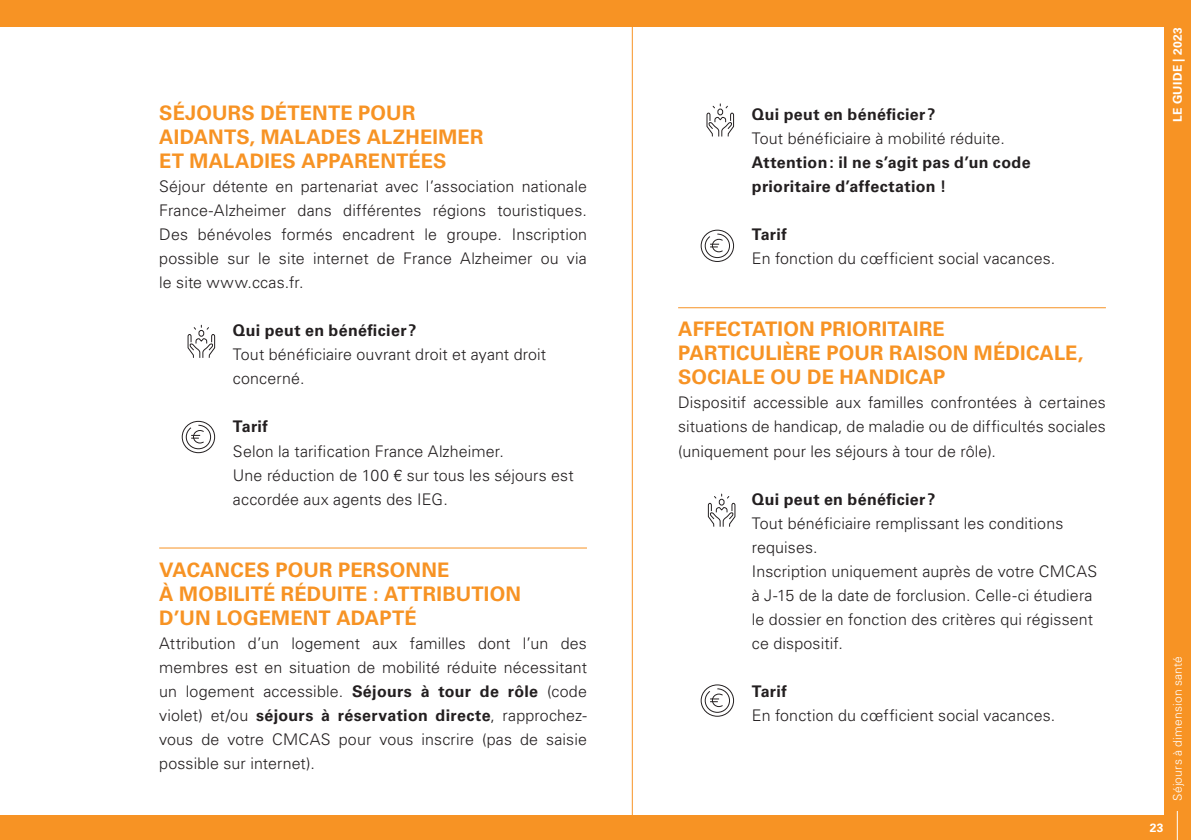
<style>
.page{position:relative;width:1191px;height:840px;background:#fff}
.page>*{position:absolute;margin:0;border:0;box-sizing:border-box;transform-origin:0 0}
._10_pt_Headlines_Cop{font:700 20px/24px "Univers LT Std";letter-spacing:.01em;color:#f79324}
._8_pt_Small_Text{font:300 16px/24px "Univers LT Std";letter-spacing:.01em;color:#231f20;text-align:justify}
._6_pt_Small_Text{font:300 16px/24px "Univers LT Std";letter-spacing:.01em;color:#231f20}
._8_pt_Small_Text-2{font:700 16px "Univers LT Std";letter-spacing:.025em;color:#231f20}
._6_pt_Small_Text-2{font:700 16px/24px "Univers LT Std";letter-spacing:.02em;color:#231f20}
.t1{font:300 12px "Univers LT Std";letter-spacing:.02em;color:#fff}
.t2{font:700 12px "Univers LT Std";letter-spacing:.03em;color:#fff}
.s1{font-weight:700}
</style>
<div class="page">
<div style="left:0;top:0;width:1191px;height:839px;background:#f79324"></div>
<div style="left:0;top:27px;width:1163px;height:787px;background:#fff"></div>
<svg style="left:1176px;top:811px;width:1px;height:28px"></svg>
<hr style="left:159px;top:547px;width:428px;height:1px;background:#f79324">
<hr style="left:678px;top:307px;width:428px;height:1px;background:#f79324">
<svg style="left:187px;top:324px;width:28px;height:34px"></svg>
<svg style="left:706px;top:103px;width:28px;height:34px"></svg>
<div style="left:701px;top:684px;width:33px;height:32px;border:1px solid #231f20;border-radius:50%"></div>
<svg style="left:704px;top:687px;width:26px;height:25px"></svg>
<div style="left:701px;top:230px;width:33px;height:31px;border:1px solid #231f20;border-radius:50%"></div>
<svg style="left:704px;top:233px;width:26px;height:25px"></svg>
<div style="left:182px;top:421px;width:33px;height:31px;border:1px solid #231f20;border-radius:50%"></div>
<svg style="left:186px;top:424px;width:25px;height:25px"></svg>
<svg style="left:708px;top:493px;width:27px;height:34px"></svg>
<hr style="left:632px;top:1px;width:1px;height:838px;background:#f79324">
<p class="_10_pt_Headlines_Cop" style="left:159px;top:101px;width:326px">SÉJOURS DÉTENTE POUR<br>AIDANTS, MALADES ALZHEIMER<br>ET MALADIES APPARENTÉES</p>
<p class="_8_pt_Small_Text" style="left:159px;top:174px;width:429px">Séjour détente en partenariat avec l’association nationale France-Alzheimer dans différentes régions touristiques.<br>Des bénévoles formés encadrent le groupe. Inscription possible sur le site internet de France Alzheimer ou via le site www.ccas.fr.</p>
<p class="_8_pt_Small_Text-2" style="left:233px;top:321px;width:185px">Qui peut en bénéficier?</p>
<p class="_6_pt_Small_Text" style="left:233px;top:342px;width:315px">Tout bénéficiaire ouvrant droit et ayant droit concerné.</p>
<p class="_8_pt_Small_Text-2" style="left:233px;top:417px;width:36px">Tarif</p>
<p class="_6_pt_Small_Text" style="left:233px;top:438px;width:342px">Selon la tarification France Alzheimer.<br>Une réduction de 100 € sur tous les séjours est accordée aux agents des IEG.</p>
<p class="_10_pt_Headlines_Cop" style="left:159px;top:557px;width:363px">VACANCES POUR PERSONNE<br>À MOBILITÉ RÉDUITE : ATTRIBUTION<br>D’UN LOGEMENT ADAPTÉ</p>
<p class="_8_pt_Small_Text" style="left:159px;top:630px;width:429px">Attribution d’un logement aux familles dont l’un des membres est en situation de mobilité réduite nécessitant un logement accessible. <span class="s1">Séjours à tour de rôle</span> (code violet) et/ou <span class="s1">séjours à réservation directe</span>, rapprochez&shy;vous de votre CMCAS pour vous inscrire (pas de saisie possible sur internet).</p>
<p class="_8_pt_Small_Text-2" style="left:752px;top:105px;width:185px">Qui peut en bénéficier?</p>
<p class="_6_pt_Small_Text" style="left:752px;top:126px;width:254px">Tout bénéficiaire à mobilité réduite.</p>
<p class="_6_pt_Small_Text-2" style="left:752px;top:150px;width:280px">Attention: il ne s’agit pas d’un code prioritaire d’affectation !</p>
<p class="_8_pt_Small_Text-2" style="left:752px;top:225px;width:36px">Tarif</p>
<p class="_6_pt_Small_Text" style="left:752px;top:246px;width:305px">En fonction du cœfficient social vacances.</p>
<p class="_10_pt_Headlines_Cop" style="left:678px;top:317px;width:407px">AFFECTATION PRIORITAIRE<br>PARTICULIÈRE POUR RAISON MÉDICALE,<br>SOCIALE OU DE HANDICAP</p>
<p class="_8_pt_Small_Text" style="left:678px;top:390px;width:429px">Dispositif accessible aux familles confrontées à certaines situations de handicap, de maladie ou de difficultés sociales (uniquement pour les séjours à tour de rôle).</p>
<p class="_8_pt_Small_Text-2" style="left:752px;top:489px;width:185px">Qui peut en bénéficier?</p>
<p class="_6_pt_Small_Text" style="left:752px;top:510px;width:313px">Tout bénéficiaire remplissant les conditions requises.</p>
<p class="_6_pt_Small_Text" style="left:752px;top:558px;width:347px">Inscription uniquement auprès de votre CMCAS à J-15 de la date de forclusion. Celle-ci étudiera le dossier en fonction des critères qui régissent ce dispositif.</p>
<p class="_8_pt_Small_Text-2" style="left:752px;top:681px;width:36px">Tarif</p>
<p class="_6_pt_Small_Text" style="left:752px;top:702px;width:305px">En fonction du cœfficient social vacances.</p>
<p class="t2" style="left:1170px;top:122px;width:96px;rotate:-90deg">LE GUIDE | 2023</p>
<p class="t2" style="left:1149px;top:820px;width:15px">23</p>
<p class="t1" style="left:1170px;top:800px;width:146px;rotate:-90deg">Séjours à dimension santé</p>
</div>
